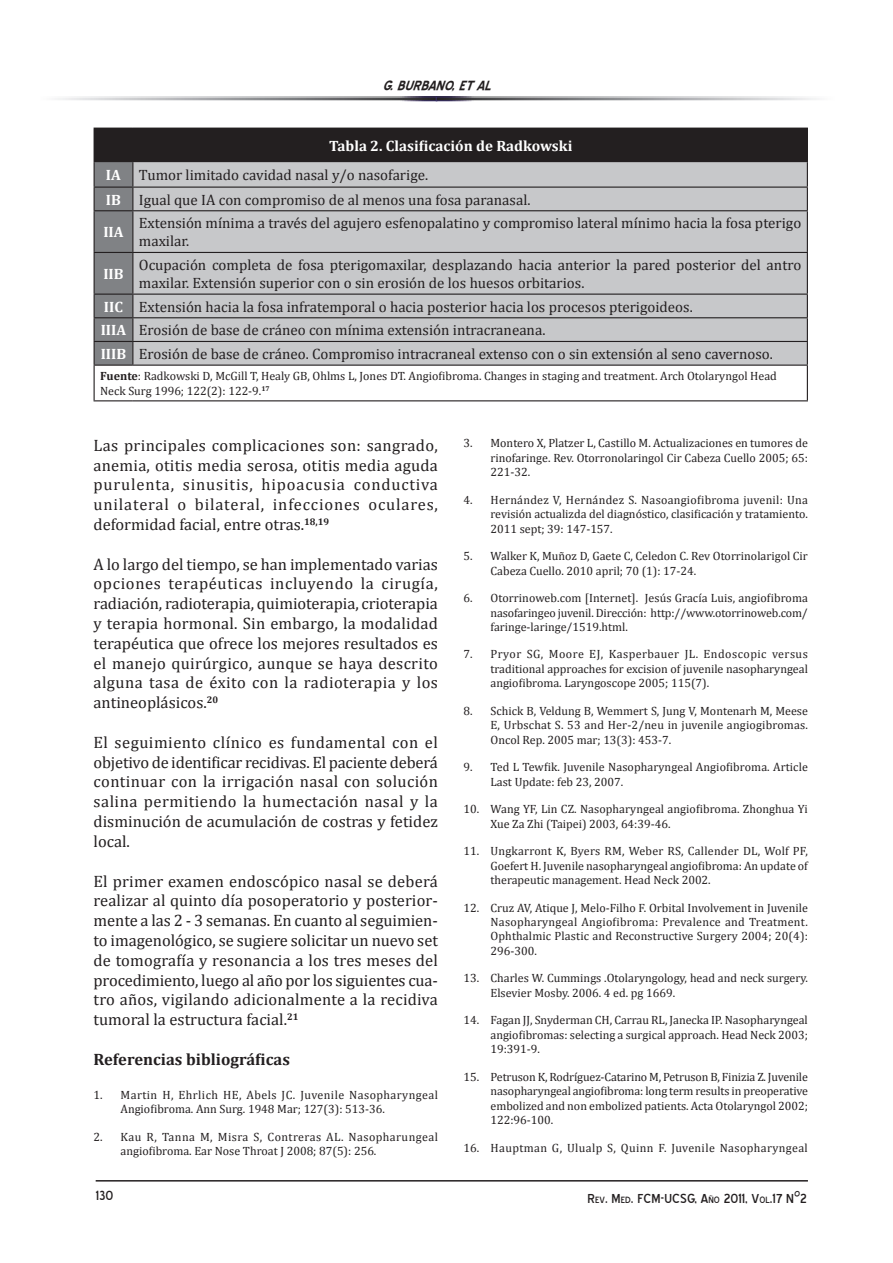
<style>
.page{position:relative;width:893px;height:1263px;background:#fff}
.page>*{position:absolute;margin:0;border:0;box-sizing:border-box;transform-origin:0 0}
.t1{font:16.5px/19.8px "Cambria";color:#231f20;text-align:justify}
.t2{font:16.5px "Blue Highway";color:#231f20}
.t3{font:700 16.5px "Cambria";color:#231f20}
.t4{font:italic 700 16.5px "Blue Highway";color:#231f20}
.t5{font:16.5px "Blue Highway";color:#231f20}
.t6{font:15px/18px "Cambria";color:#231f20}
.t7{font:700 15px "Cambria";color:#fff}
.t8{font:12px/14.4px "Cambria";color:#231f20;text-align:justify}
.t9{font:12px/14.4px "Cambria";letter-spacing:.035em;color:#231f20}
.t10{font:12px "Cambria";letter-spacing:.03em;color:#231f20}
.s1{font-weight:700}
.s2{font-size:11.55px}
.s3{font-family:"Century Gothic";font-style:italic}
</style>
<div class="page">
<hr style="left:96px;top:1180px;width:712px;height:1px;background:#231f20">
<div style="left:38px;top:97px;width:399px;height:4px;border:1px solid #fff"></div>
<div style="left:436px;top:97px;width:400px;height:4px;border:1px solid #fff"></div>
<div style="left:94px;top:128px;width:713px;height:34px;background:#231f20"></div>
<div style="left:133px;top:162px;width:674px;height:203px;background:#c7c8ca"></div>
<hr style="left:133px;top:128px;width:675px;height:1px;background:#231f20">
<hr style="left:807px;top:129px;width:1px;height:32px;background:#231f20">
<hr style="left:133px;top:161px;width:675px;height:1px;background:#231f20">
<hr style="left:133px;top:187px;width:675px;height:1px;background:#231f20">
<svg style="left:807px;top:162px;width:1px;height:48px"></svg>
<hr style="left:133px;top:210px;width:675px;height:1px;background:#231f20">
<hr style="left:807px;top:211px;width:1px;height:41px;background:#231f20">
<hr style="left:133px;top:252px;width:675px;height:1px;background:#231f20">
<hr style="left:807px;top:253px;width:1px;height:41px;background:#231f20">
<hr style="left:133px;top:294px;width:675px;height:1px;background:#231f20">
<hr style="left:133px;top:317px;width:675px;height:1px;background:#231f20">
<hr style="left:133px;top:341px;width:675px;height:1px;background:#231f20">
<svg style="left:94px;top:162px;width:39px;height:203px;background:#797b7e"></svg>
<svg style="left:807px;top:295px;width:1px;height:70px"></svg>
<hr style="left:94px;top:365px;width:39px;height:1px;background:#231f20">
<hr style="left:94px;top:366px;width:1px;height:34px;background:#231f20">
<hr style="left:133px;top:365px;width:675px;height:1px;background:#231f20">
<hr style="left:807px;top:366px;width:1px;height:34px;background:#231f20">
<hr style="left:94px;top:400px;width:39px;height:1px;background:#231f20">
<hr style="left:133px;top:400px;width:675px;height:1px;background:#231f20">
<h1 class="t4" style="left:382px;top:78px;width:115px">G.BURBANO,ETAL</h1>
<p class="t7" style="left:329px;top:135px;width:245px">Tabla 2. Clasificación de Radkowski</p>
<p class="t7" style="left:106px;top:164px;width:17px">IA</p>
<p class="t6" style="left:139px;top:166px;width:291px">Tumor limitado cavidad nasal y/o nasofarige.</p>
<p class="t7" style="left:106px;top:189px;width:17px">IB</p>
<p class="t6" style="left:139px;top:191px;width:393px">Igual que IA con compromiso de al menos una fosa paranasal.</p>
<p class="t7" style="left:103px;top:222px;width:22px">IIA</p>
<p class="t6" style="left:139px;top:214px;width:664px">Extensión mínima a través del agujero esfenopalatino y compromiso lateral mínimo hacia la fosa pterigo maxilar.</p>
<p class="t7" style="left:103px;top:263px;width:22px">IIB</p>
<p class="t6" style="left:139px;top:256px;width:664px">Ocupación completa de fosa pterigomaxilar, desplazando hacia anterior la pared posterior del antro maxilar. Extensión superior con o sin erosión de los huesos orbitarios.</p>
<p class="t7" style="left:104px;top:296px;width:21px">IIC</p>
<p class="t6" style="left:139px;top:298px;width:555px">Extensión hacia la fosa infratemporal o hacia posterior hacia los procesos pterigoideos.</p>
<p class="t7" style="left:101px;top:320px;width:27px">IIIA</p>
<p class="t6" style="left:139px;top:321px;width:408px">Erosión de base de cráneo con mínima extensión intracraneana.</p>
<p class="t7" style="left:101px;top:343px;width:27px">IIIB</p>
<p class="t6" style="left:139px;top:345px;width:636px">Erosión de base de cráneo. Compromiso intracraneal extenso con o sin extensión al seno cavernoso.</p>
<p class="t8" style="left:100px;top:369px;width:678px"><span class="s1">Fuente</span>: Radkowski D, McGill T, Healy GB, Ohlms L, Jones DT. Angiofibroma. Changes in staging and treatment. Arch Otolaryngol Head<br>Neck Surg 1996; 122(2): 122-9.<sup>17</sup></p>
<p class="t1" style="left:94px;top:435px;width:346px">Las principales complicaciones son: sangrado, anemia, otitis media serosa, otitis media aguda purulenta, sinusitis, hipoacusia conductiva unilateral o bilateral, infecciones oculares, deformidad facial, entre otras.<sup>18,19</sup></p>
<p class="t1" style="left:94px;top:554px;width:346px">A lo largo del tiempo, se han implementado varias opciones terapéuticas incluyendo la cirugía, radiación, radioterapia, quimioterapia, crioterapia y terapia hormonal. Sin embargo, la modalidad terapéutica que ofrece los mejores resultados es el manejo quirúrgico, aunque se haya descrito alguna tasa de éxito con la radioterapia y los antineoplásicos.<sup>20</sup></p>
<p class="t1" style="left:94px;top:732px;width:346px">El seguimiento clínico es fundamental con el objetivo de identificar recidivas. El paciente deberá continuar con la irrigación nasal con solución salina permitiendo la humectación nasal y la disminución de acumulación de costras y fetidez local.</p>
<p class="t1" style="left:94px;top:871px;width:346px">El primer examen endoscópico nasal se deberá realizar al quinto día posoperatorio y posterior&shy;mente a las 2 - 3 semanas. En cuanto al seguimien&shy;to imagenológico, se sugiere solicitar un nuevo set de tomografía y resonancia a los tres meses del procedimiento, luego al año por los siguientes cua&shy;tro años, vigilando adicionalmente a la recidiva tumoral la estructura facial.<sup>21</sup></p>
<p class="t3" style="left:94px;top:1047px;width:198px">Referencias bibliográficas</p>
<p class="t9" style="left:121px;top:1087px;width:319px;text-indent:-27px">1. Martin H, Ehrlich HE, Abels JC. Juvenile Nasopharyngeal<br>Angiofibroma. Ann Surg. 1948 Mar; 127(3): 513-36.</p>
<p class="t8" style="left:121px;top:1129px;width:319px;text-indent:-27px">2. Kau R, Tanna M, Misra S, Contreras AL. Nasopharungeal angiofibroma. Ear Nose Throat J 2008; 87(5): 256.</p>
<p class="t8" style="left:490px;top:436px;width:319px;text-indent:-27px">3. Montero X, Platzer L, Castillo M. Actualizaciones en tumores de rinofaringe. Rev. Otorronolaringol Cir Cabeza Cuello 2005; 65:<br>221-32.</p>
<p class="t8" style="left:490px;top:492px;width:319px;text-indent:-27px">4. Hernández V, Hernández S. Nasoangiofibroma juvenil: Una revisión actualizda del diagnóstico, clasificación y tratamiento.<br>2011 sept; 39: 147-157.</p>
<p class="t8" style="left:490px;top:549px;width:319px;text-indent:-27px">5. Walker K, Muñoz D, Gaete C, Celedon C. Rev Otorrinolarigol Cir<br>Cabeza Cuello. 2010 april; 70 (1): 17-24.</p>
<p class="t8" style="left:490px;top:591px;width:319px;text-indent:-27px">6. Otorrinoweb.com [Internet]. Jesús Gracía Luis, angiofibroma nasofaringeo juvenil. Dirección: http://www.otorrinoweb.com/ faringe-laringe/1519.html.</p>
<p class="t8" style="left:490px;top:647px;width:319px;text-indent:-27px">7. Pryor SG, Moore EJ, Kasperbauer JL. Endoscopic versus traditional approaches for excision of juvenile nasopharyngeal angiofibroma. Laryngoscope 2005; 115(7).</p>
<p class="t8" style="left:490px;top:703px;width:319px;text-indent:-27px">8. Schick B, Veldung B, Wemmert S, Jung V, Montenarh M, Meese E, Urbschat S. 53 and Her-2/neu in juvenile angiogibromas.<br>Oncol Rep. 2005 mar; 13(3): 453-7.</p>
<p class="t8" style="left:490px;top:760px;width:319px;text-indent:-27px">9. Ted L Tewfik. Juvenile Nasopharyngeal Angiofibroma. Article<br>Last Update: feb 23, 2007.</p>
<p class="t8" style="left:490px;top:802px;width:319px;text-indent:-27px">10. Wang YF, Lin CZ. Nasopharyngeal angiofibroma. Zhonghua Yi<br>Xue Za Zhi (Taipei) 2003, 64:39-46.</p>
<p class="t8" style="left:490px;top:844px;width:319px;text-indent:-27px">11. Ungkarront K, Byers RM, Weber RS, Callender DL, Wolf PF, Goefert H. Juvenile nasopharyngeal angiofibroma: An update of therapeutic management. Head Neck 2002.</p>
<p class="t8" style="left:490px;top:900px;width:319px;text-indent:-27px">12. Cruz AV, Atique J, Melo-Filho F. Orbital Involvement in Juvenile Nasopharyngeal Angiofibroma: Prevalence and Treatment.<br>Ophthalmic Plastic and Reconstructive Surgery 2004; 20(4):<br>296-300.</p>
<p class="t8" style="left:490px;top:971px;width:319px;text-indent:-27px">13. Charles W. Cummings .Otolaryngology, head and neck surgery.<br>Elsevier Mosby. 2006. 4 ed. pg 1669.</p>
<p class="t8" style="left:490px;top:1013px;width:319px;text-indent:-27px">14. Fagan JJ, Snyderman CH, Carrau RL, Janecka IP. Nasopharyngeal angiofibromas: selecting a surgical approach. Head Neck 2003; 19:391-9.</p>
<p class="t8" style="left:490px;top:1069px;width:319px;text-indent:-27px">15. Petruson K, Rodríguez-Catarino M, Petruson B, Finizia Z. Juvenile nasopharyngeal angiofibroma: long term results in preoperative embolized and non embolized patients. Acta Otolaryngol 2002; 122:96-100.</p>
<p class="t10" style="left:463px;top:1140px;width:346px">16. Hauptman G, Ulualp S, Quinn F. Juvenile Nasopharyngeal</p>
<h1 class="t5" style="left:96px;top:1189px;width:19px">130</h1>
<h1 class="t2" style="left:587px;top:1191px;width:221px">R<span class="s2">ev</span>. M<span class="s2">ed</span>. FCM-UCSG, A<span class="s2">ño</span> 2011, V<span class="s2">ol</span>.17 N<span class="s3">º</span>2</h1>
</div>
